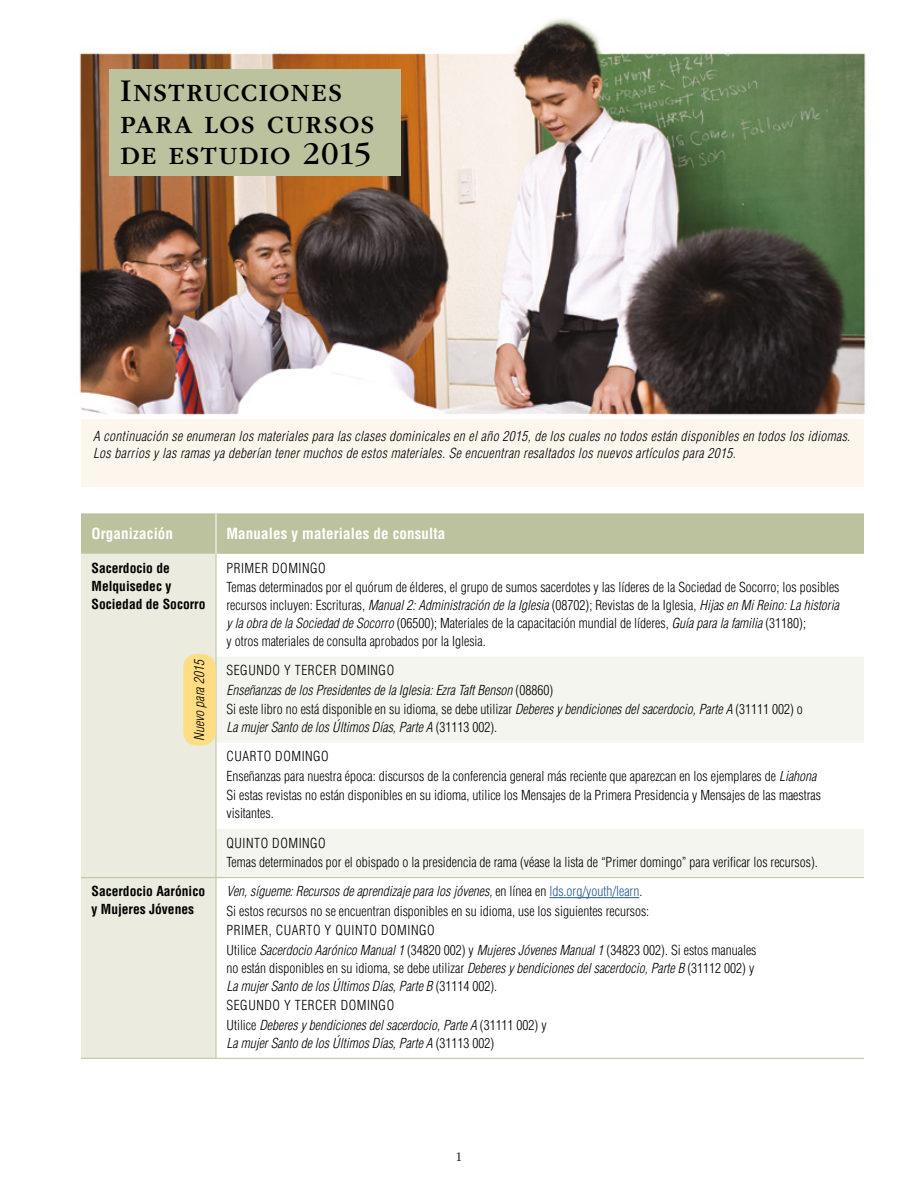
<style>
.page{position:relative;width:918px;height:1188px;background:#fff}
.page>*{position:absolute;margin:0;border:0;box-sizing:border-box;transform-origin:0 0}
.t1{font:33px/31.5px "Garamondlds Lat";letter-spacing:.025em;color:#000}
.TBLHEAD_para{font:700 condensed 15px "Helveticalds Lat";letter-spacing:.01em;color:#fff}
.TBLDATA_para{font:300 condensed 13.5px/18px "Helveticalds Lat";color:#000}
.TBLDATA_para-2{font:italic 300 condensed 13.5px/16.5px "Helveticalds Lat";letter-spacing:.025em;color:#000}
.TBLDATA_para-3{font:italic 300 condensed 13.5px/18px "Helveticalds Lat";color:#000}
.TBLDATA_para-4{font:300 condensed 13.5px/19.5px "Helveticalds Lat";letter-spacing:.04em;color:#000}
.TBLDATA_para-5{font:700 condensed 13.5px/18px "Helveticalds Lat";color:#000}
.t2{font:300 13.5px "Garamondlds Lat";color:#000}
.s1{font-style:italic}
.s2{font-style:normal}
.s3{color:#235897}
</style>
<div class="page">
<img style="left:79px;top:18px;width:787px;height:1040px">
<div style="left:81px;top:513px;width:783px;height:41px;background:#bcc29e"></div>
<div style="left:81px;top:554px;width:135px;height:504px;background:#ebebdf"></div>
<svg style="left:217px;top:657px;width:647px;height:220px;fill:#f5f5ef"></svg>
<hr style="left:216px;top:513px;width:1px;height:41px;background:#fff">
<hr style="left:216px;top:554px;width:1px;height:103px;background:#bcc29e">
<hr style="left:216px;top:657px;width:1px;height:86px;background:#bcc29e">
<hr style="left:216px;top:743px;width:1px;height:86px;background:#bcc29e">
<hr style="left:81px;top:877px;width:135px;height:1px;background:#bcc29e">
<hr style="left:216px;top:878px;width:1px;height:180px;background:#bcc29e">
<hr style="left:216px;top:829px;width:1px;height:48px;background:#bcc29e">
<hr style="left:216px;top:877px;width:648px;height:1px;background:#bcc29e">
<hr style="left:216px;top:1058px;width:648px;height:1px;background:#bcc29e">
<hr style="left:81px;top:1058px;width:135px;height:1px;background:#bcc29e">
<hr style="left:549px;top:897px;width:90px;height:1px;background:#235897">
<div style="left:183px;top:654px;width:33px;height:92px;background:#ffdd84;border-radius:14px"></div>
<div style="left:81px;top:419px;width:783px;height:68px;background:#fcf6ed"></div>
<div style="left:109px;top:69px;width:291px;height:107px;background:#bcc29e"></div>
<p class="t1" style="left:120px;top:73px;width:256px">Instrucciones para los cursos de estudio 2015</p>
<p class="TBLDATA_para-2" style="left:93px;top:427px;width:759px">A continuación se enumeran los materiales para las clases dominicales en el año 2015, de los cuales no todos están disponibles en todos los idiomas.<br>Los barrios y las ramas ya deberían tener muchos de estos materiales. Se encuentran resaltados los nuevos artículos para 2015.</p>
<p class="TBLHEAD_para" style="left:92px;top:521px;width:83px">Organización</p>
<p class="TBLHEAD_para" style="left:226px;top:521px;width:220px">Manuales y materiales de consulta</p>
<p class="TBLDATA_para-5" style="left:92px;top:557px;width:115px">Sacerdocio de<br>Melquisedec y<br>Sociedad de Socorro</p>
<p class="TBLDATA_para-4" style="left:226px;top:557px;width:101px">PRIMER DOMINGO</p>
<p class="TBLDATA_para" style="left:226px;top:577px;width:615px">Temas determinados por el quórum de élderes, el grupo de sumos sacerdotes y las líderes de la Sociedad de Socorro; los posibles recursos incluyen: Escrituras, <span class="s1">Manual 2: Administración de la Iglesia</span> (08702); Revistas de la Iglesia, <span class="s1">Hijas en Mi Reino: La historia y la obra de la Sociedad de Socorro</span> (06500); Materiales de la capacitación mundial de líderes, <span class="s1">Guía para la familia</span> (31180);<br>y otros materiales de consulta aprobados por la Iglesia.</p>
<p class="TBLDATA_para-4" style="left:226px;top:660px;width:169px">SEGUNDO Y TERCER DOMINGO</p>
<p class="TBLDATA_para-3" style="left:226px;top:680px;width:328px">Enseñanzas de los Presidentes de la Iglesia: Ezra Taft Benson <span class="s2">(08860)</span></p>
<p class="TBLDATA_para" style="left:226px;top:699px;width:578px">Si este libro no está disponible en su idioma, se debe utilizar <span class="s1">Deberes y bendiciones del sacerdocio, Parte A</span> (31111 002) o<br><span class="s1">La mujer Santo de los Últimos Días, Parte A</span> (31113 002).</p>
<p class="TBLDATA_para-4" style="left:226px;top:746px;width:104px">CUARTO DOMINGO</p>
<p class="TBLDATA_para" style="left:226px;top:766px;width:592px">Enseñanzas para nuestra época: discursos de la conferencia general más reciente que aparezcan en los ejemplares de <span class="s1">Liahona</span></p>
<p class="TBLDATA_para" style="left:226px;top:786px;width:596px">Si estas revistas no están disponibles en su idioma, utilice los Mensajes de la Primera Presidencia y Mensajes de las maestras visitantes.</p>
<p class="TBLDATA_para-4" style="left:226px;top:832px;width:101px">QUINTO DOMINGO</p>
<p class="TBLDATA_para" style="left:226px;top:852px;width:593px">Temas determinados por el obispado o la presidencia de rama (véase la lista de “Primer domingo” para verificar los recursos).</p>
<p class="TBLDATA_para-2" style="left:190px;top:741px;width:83px;rotate:-90deg">Nuevo para 2015</p>
<p class="TBLDATA_para-5" style="left:92px;top:881px;width:115px">Sacerdocio Aarónico y Mujeres Jóvenes</p>
<p class="TBLDATA_para" style="left:226px;top:881px;width:532px;line-height:19.5px"><span class="s1">Ven, sígueme: Recursos de aprendizaje para los jóvenes,</span> en línea en <span class="s3">lds.org/youth/learn</span>.<br>Si estos recursos no se encuentran disponibles en su idioma, use los siguientes recursos:<br>PRIMER, CUARTO Y QUINTO DOMINGO<br>Utilice <span class="s1">Sacerdocio Aarónico Manual 1</span> (34820 002) y <span class="s1">Mujeres Jóvenes Manual 1</span> (34823 002). Si estos manuales</p>
<p class="TBLDATA_para-3" style="left:226px;top:958px;width:529px"><span class="s2">no están disponibles en su idioma, se debe utilizar</span> Deberes y bendiciones del sacerdocio, Parte B <span class="s2">(31112 002) y<br></span>La mujer Santo de los Últimos Días, Parte B <span class="s2">(31114 002).</span></p>
<p class="TBLDATA_para-4" style="left:227px;top:995px;width:322px">SEGUNDO Y TERCER DOMINGO<br>Utilice <span class="s1">Deberes y bendiciones del sacerdocio, Parte A</span> (31111 002) y</p>
<p class="TBLDATA_para-3" style="left:227px;top:1033px;width:269px">La mujer Santo de los Últimos Días, Parte A <span class="s2">(31113 002)</span></p>
<p class="t2" style="left:456px;top:1148px;width:8px">1</p>
</div>
